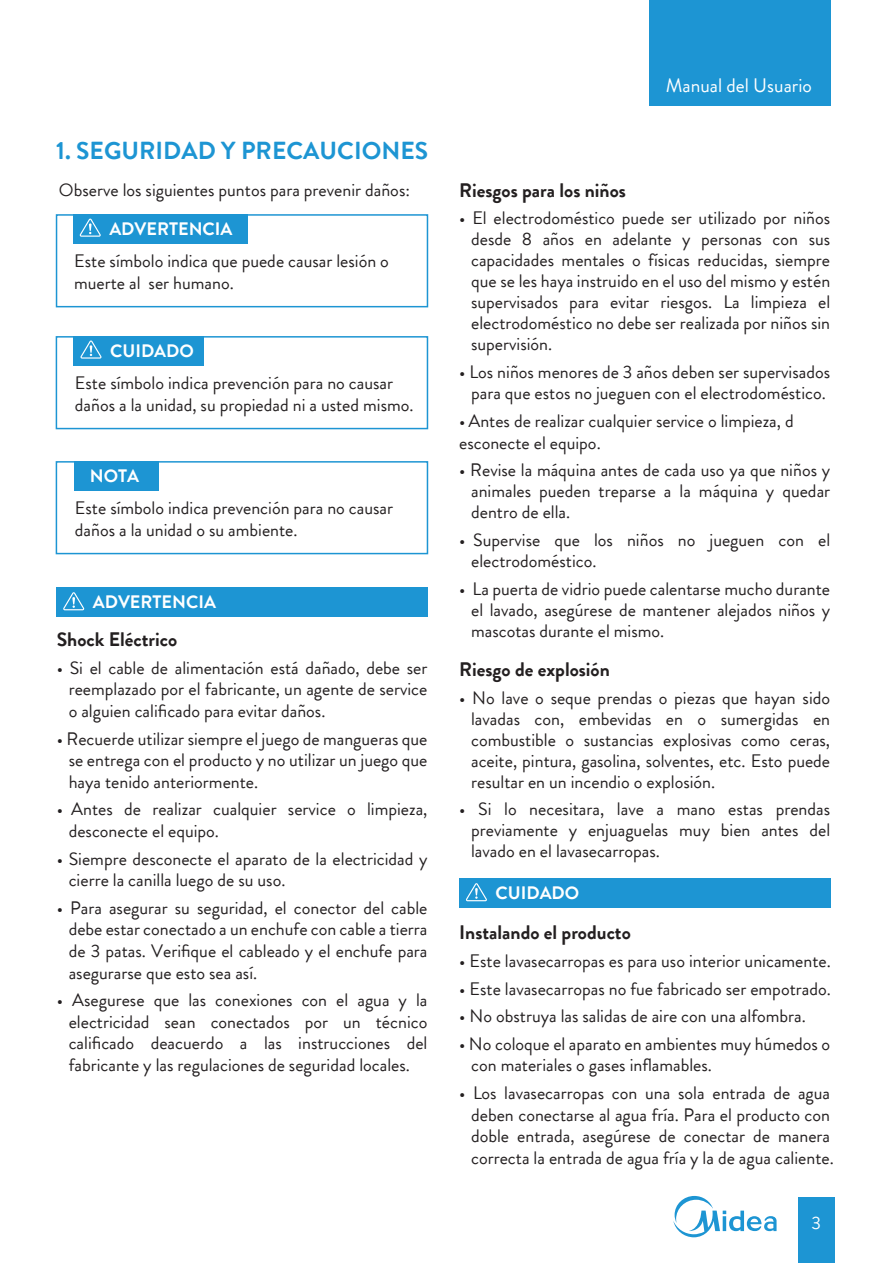
<style>
.page{position:relative;width:893px;height:1263px;background:#fff}
.page>*{position:absolute;margin:0;border:0;box-sizing:border-box;transform-origin:0 0}
.t1{font:700 24.6px "Brandon Grotesque";color:#1d95d3}
.t2{font:700 19.5px "Brandon Grotesque";color:#231f20}
.t3{font:19.5px "Brandon Grotesque";color:#fff}
.t4{font:18px/21.6px "Brandon Grotesque";color:#231f20;text-align:justify}
.t5{font:700 18px "Brandon Grotesque";color:#fff}
.t6{font:18px "Brandon Grotesque";color:#fff}
</style>
<div class="page">
<div style="left:649px;top:0;width:182px;height:106px;background:#1d95d3"></div>
<div style="left:798px;top:1198px;width:37px;height:65px;background:#1d95d3"></div>
<svg style="left:673px;top:1196px;width:104px;height:41px"></svg>
<div style="left:73px;top:214px;width:175px;height:29px;background:#1d95d3"></div>
<div style="left:56px;top:214px;width:372px;height:93px;border:2px solid #1d95d3"></div>
<svg style="left:80px;top:219px;width:21px;height:18px"></svg>
<div style="left:56px;top:588px;width:371px;height:29px;background:#1d95d3"></div>
<svg style="left:63px;top:592px;width:21px;height:18px"></svg>
<div style="left:74px;top:336px;width:130px;height:29px;background:#1d95d3"></div>
<div style="left:56px;top:336px;width:372px;height:93px;border:2px solid #1d95d3"></div>
<svg style="left:80px;top:340px;width:22px;height:19px"></svg>
<div style="left:459px;top:879px;width:371px;height:29px;background:#1d95d3"></div>
<svg style="left:466px;top:883px;width:21px;height:18px"></svg>
<div style="left:56px;top:461px;width:372px;height:93px;border:2px solid #1d95d3"></div>
<div style="left:74px;top:461px;width:85px;height:29px;background:#1d95d3"></div>
<h1 class="t1" style="left:56px;top:133px;width:373px">1. SEGURIDAD Y PRECAUCIONES</h1>
<p class="t4" style="left:59px;top:180px;width:353px">Observe los siguientes puntos para prevenir daños:</p>
<p class="t5" style="left:109px;top:216px;width:125px">ADVERTENCIA</p>
<p class="t4" style="left:74px;top:250px;width:316px">Este símbolo indica que puede causar lesión o muerte al ser humano.</p>
<p class="t5" style="left:110px;top:338px;width:85px">CUIDADO</p>
<p class="t4" style="left:75px;top:372px;width:340px">Este símbolo indica prevención para no causar daños a la unidad, su propiedad ni a usted mismo.</p>
<p class="t5" style="left:90px;top:463px;width:51px">NOTA</p>
<p class="t4" style="left:75px;top:497px;width:320px">Este símbolo indica prevención para no causar daños a la unidad o su ambiente.</p>
<p class="t5" style="left:93px;top:589px;width:125px">ADVERTENCIA</p>
<p class="t2" style="left:57px;top:626px;width:122px">Shock Eléctrico</p>
<p class="t4" style="left:69px;top:657px;width:360px;text-indent:-12px">• Si el cable de alimentación está dañado, debe ser reemplazado por el fabricante, un agente de service o alguien calificado para evitar daños.</p>
<p class="t4" style="left:69px;top:728px;width:360px;text-indent:-12px">• Recuerde utilizar siempre el juego de mangueras que se entrega con el producto y no utilizar un juego que haya tenido anteriormente.</p>
<p class="t4" style="left:69px;top:799px;width:360px;text-indent:-12px">• Antes de realizar cualquier service o limpieza, desconecte el equipo.</p>
<p class="t4" style="left:69px;top:848px;width:360px;text-indent:-12px">• Siempre desconecte el aparato de la electricidad y cierre la canilla luego de su uso.</p>
<p class="t4" style="left:69px;top:897px;width:360px;text-indent:-12px">• Para asegurar su seguridad, el conector del cable debe estar conectado a un enchufe con cable a tierra de 3 patas. Verifique el cableado y el enchufe para asegurarse que esto sea así.</p>
<p class="t4" style="left:69px;top:989px;width:360px;text-indent:-12px">• Asegurese que las conexiones con el agua y la electricidad sean conectados por un técnico calificado deacuerdo a las instrucciones del fabricante y las regulaciones de seguridad locales.</p>
<p class="t3" style="left:666px;top:72px;width:148px">Manual del Usuario</p>
<p class="t2" style="left:459px;top:176px;width:168px">Riesgos para los niños</p>
<p class="t4" style="left:471px;top:208px;width:361px;line-height:21px;text-indent:-12px">• El electrodoméstico puede ser utilizado por niños desde 8 años en adelante y personas con sus capacidades mentales o físicas reducidas, siempre que se les haya instruido en el uso del mismo y estén supervisados para evitar riesgos. La limpieza el electrodoméstico no debe ser realizada por niños sin supervisión.</p>
<p class="t4" style="left:459px;top:361px;width:373px;text-align:center">• Los niños menores de 3 años deben ser supervisados para que estos no jueguen con el electrodoméstico.</p>
<p class="t4" style="left:459px;top:410px;width:336px">• Antes de realizar cualquier service o limpieza, d esconecte el equipo.</p>
<p class="t4" style="left:471px;top:460px;width:361px;line-height:21px;text-indent:-12px">• Revise la máquina antes de cada uso ya que niños y animales pueden treparse a la máquina y quedar dentro de ella.</p>
<p class="t4" style="left:471px;top:529px;width:361px;text-indent:-12px">• Supervise que los niños no jueguen con el electrodoméstico.</p>
<p class="t4" style="left:471px;top:579px;width:361px;line-height:21px;text-indent:-12px">• La puerta de vidrio puede calentarse mucho durante el lavado, asegúrese de mantener alejados niños y mascotas durante el mismo.</p>
<p class="t2" style="left:459px;top:655px;width:152px">Riesgo de explosión</p>
<p class="t4" style="left:471px;top:687px;width:361px;line-height:21px;text-indent:-12px">• No lave o seque prendas o piezas que hayan sido lavadas con, embevidas en o sumergidas en combustible o sustancias explosivas como ceras, aceite, pintura, gasolina, solventes, etc. Esto puede resultar en un incendio o explosión.</p>
<p class="t4" style="left:471px;top:799px;width:361px;line-height:21px;text-indent:-12px">• Si lo necesitara, lave a mano estas prendas previamente y enjuaguelas muy bien antes del lavado en el lavasecarropas.</p>
<p class="t5" style="left:496px;top:880px;width:85px">CUIDADO</p>
<p class="t2" style="left:459px;top:919px;width:173px">Instalando el producto</p>
<p class="t4" style="left:459px;top:950px;width:373px">• Este lavasecarropas es para uso interior unicamente.</p>
<p class="t4" style="left:459px;top:978px;width:373px">• Este lavasecarropas no fue fabricado ser empotrado.</p>
<p class="t4" style="left:459px;top:1005px;width:348px">• No obstruya las salidas de aire con una alfombra.</p>
<p class="t4" style="left:471px;top:1033px;width:361px;text-indent:-12px">• No coloque el aparato en ambientes muy húmedos o con materiales o gases inflamables.</p>
<p class="t4" style="left:471px;top:1082px;width:364px;text-align:left;text-indent:-12px">• Los lavasecarropas con una sola entrada de agua deben conectarse al agua fría. Para el producto con doble entrada, asegúrese de conectar de manera correcta la entrada de agua fría y la de agua caliente.</p>
<p class="t6" style="left:811px;top:1211px;width:11px">3</p>
</div>
